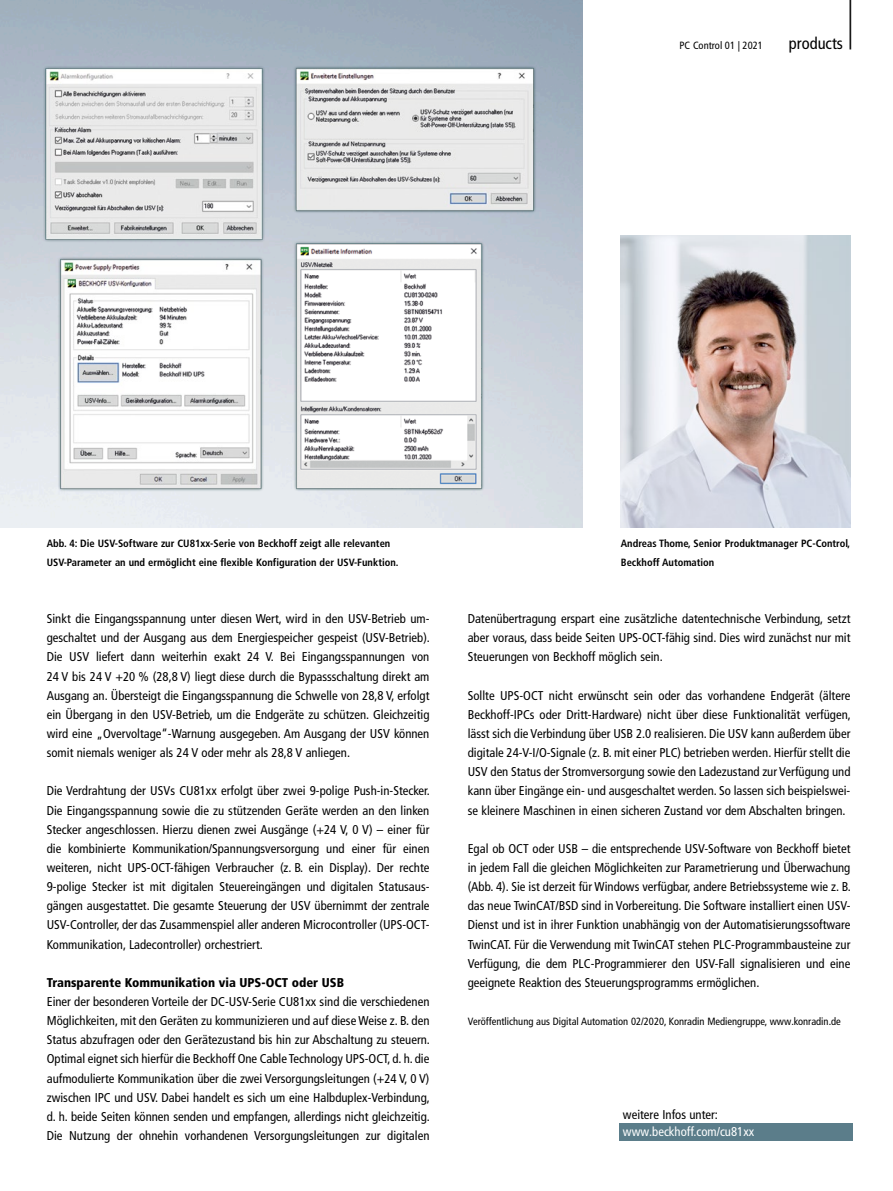
<style>
.page{position:relative;width:893px;height:1191px;background:#fff}
.page>*{position:absolute;margin:0;border:0;box-sizing:border-box;transform-origin:0 0}
.t1{font:300 condensed 61.8px "Frutiger LT Pro";color:#000;scale:.49 1}
.t2{font:condensed 16.5px "Frutiger LT Pro";color:#000}
.t3{font:condensed 12.75px/19.2px "Frutiger LT Pro";color:#000;text-align:justify}
.t4{font:900 condensed 12.75px "Frutiger LT Pro";color:#000}
.t5{font:condensed 12.75px "Frutiger LT Pro";color:#fff}
.t6{font:700 condensed 10.5px/19.2px "Frutiger LT Pro";color:#000}
.t7{font:condensed 10.5px "Frutiger LT Pro";color:#000}
</style>
<div class="page">
<img style="left:42px;top:51px;width:234px;height:202px">
<img style="left:34px;top:244px;width:239px;height:259px">
<img style="left:285px;top:59px;width:254px;height:169px">
<img style="left:282px;top:233px;width:206px;height:258px">
<div style="left:619px;top:1123px;width:234px;height:17px;background:#5b7d8a"></div>
<img style="left:621px;top:236px;width:229px;height:291px">
<h1 class="t1" style="left:847px;top:-23px;width:15px">|</h1>
<p class="t7" style="left:679px;top:39px;width:85px">PC Control 01 | 2021</p>
<p class="t2" style="left:789px;top:34px;width:56px">products</p>
<p class="t6" style="left:47px;top:533px;width:353px">Abb. 4: Die USV-Software zur CU81xx-Serie von Beckhoff zeigt alle relevanten<br>USV-Parameter an und ermöglicht eine flexible Konfiguration der USV-Funktion.</p>
<p class="t3" style="left:47px;top:609px;width:385px">Sinkt die Eingangsspannung unter diesen Wert, wird in den USV-Betrieb um&shy;geschaltet und der Ausgang aus dem Energiespeicher gespeist (USV-Betrieb).<br>Die USV liefert dann weiterhin exakt 24 V. Bei Eingangsspannungen von 24 V bis 24 V +20 % (28,8 V) liegt diese durch die Bypassschaltung direkt am Ausgang an. Übersteigt die Eingangsspannung die Schwelle von 28,8 V, erfolgt ein Übergang in den USV-Betrieb, um die Endgeräte zu schützen. Gleichzeitig wird eine „Overvoltage“-Warnung ausgegeben. Am Ausgang der USV können somit niemals weniger als 24 V oder mehr als 28,8 V anliegen.</p>
<p class="t3" style="left:47px;top:781px;width:385px">Die Verdrahtung der USVs CU81xx erfolgt über zwei 9-polige Push-in-Stecker.<br>Die Eingangsspannung sowie die zu stützenden Geräte werden an den linken Stecker angeschlossen. Hierzu dienen zwei Ausgänge (+24 V, 0 V) – einer für die kombinierte Kommunikation/Spannungsversorgung und einer für einen weiteren, nicht UPS-OCT-fähigen Verbraucher (z. B. ein Display). Der rechte 9-polige Stecker ist mit digitalen Steuereingängen und digitalen Statusaus&shy;gängen ausgestattet. Die gesamte Steuerung der USV übernimmt der zentrale USV-Controller, der das Zusammenspiel aller anderen Microcontroller (UPS-OCT-Kommunikation, Ladecontroller) orchestriert.</p>
<p class="t4" style="left:47px;top:974px;width:299px">Transparente Kommunikation via UPS-OCT oder USB</p>
<p class="t3" style="left:47px;top:992px;width:385px">Einer der besonderen Vorteile der DC-USV-Serie CU81xx sind die verschiedenen Möglichkeiten, mit den Geräten zu kommunizieren und auf diese Weise z. B. den Status abzufragen oder den Gerätezustand bis hin zur Abschaltung zu steuern.<br>Optimal eignet sich hierfür die Beckhoff One Cable Technology UPS-OCT, d. h. die aufmodulierte Kommunikation über die zwei Versorgungsleitungen (+24 V, 0 V) zwischen IPC und USV. Dabei handelt es sich um eine Halbduplex-Verbindung, d. h. beide Seiten können senden und empfangen, allerdings nicht gleichzeitig.<br>Die Nutzung der ohnehin vorhandenen Versorgungsleitungen zur digitalen</p>
<p class="t6" style="left:621px;top:533px;width:231px">Andreas Thome, Senior Produktmanager PC-Control,<br>Beckhoff Automation</p>
<p class="t3" style="left:468px;top:609px;width:384px">Datenübertragung erspart eine zusätzliche datentechnische Verbindung, setzt aber voraus, dass beide Seiten UPS-OCT-fähig sind. Dies wird zunächst nur mit Steuerungen von Beckhoff möglich sein.</p>
<p class="t3" style="left:468px;top:686px;width:385px">Sollte UPS-OCT nicht erwünscht sein oder das vorhandene Endgerät (ältere Beckhoff-IPCs oder Dritt-Hardware) nicht über diese Funktionalität verfügen, lässt sich die Verbindung über USB 2.0 realisieren. Die USV kann außerdem über digitale 24-V-I/O-Signale (z. B. mit einer PLC) betrieben werden. Hierfür stellt die USV den Status der Stromversorgung sowie den Ladezustand zur Verfügung und kann über Eingänge ein- und ausgeschaltet werden. So lassen sich beispielswei&shy;se kleinere Maschinen in einen sicheren Zustand vor dem Abschalten bringen.</p>
<p class="t3" style="left:468px;top:839px;width:385px">Egal ob OCT oder USB – die entsprechende USV-Software von Beckhoff bietet in jedem Fall die gleichen Möglichkeiten zur Parametrierung und Überwachung (Abb. 4). Sie ist derzeit für Windows verfügbar, andere Betriebssysteme wie z. B. das neue TwinCAT/BSD sind in Vorbereitung. Die Software installiert einen USV-Dienst und ist in ihrer Funktion unabhängig von der Automatisierungssoftware TwinCAT. Für die Verwendung mit TwinCAT stehen PLC-Programmbausteine zur Verfügung, die dem PLC-Programmierer den USV-Fall signalisieren und eine geeignete Reaktion des Steuerungsprogramms ermöglichen.</p>
<p class="t7" style="left:468px;top:1015px;width:375px">Veröffentlichung aus Digital Automation 02/2020, Konradin Mediengruppe, www.konradin.de</p>
<p class="t3" style="left:623px;top:1105px;width:97px">weitere Infos unter:</p>
<p class="t5" style="left:623px;top:1124px;width:133px">www.beckhoff.com/cu81xx</p>
</div>
